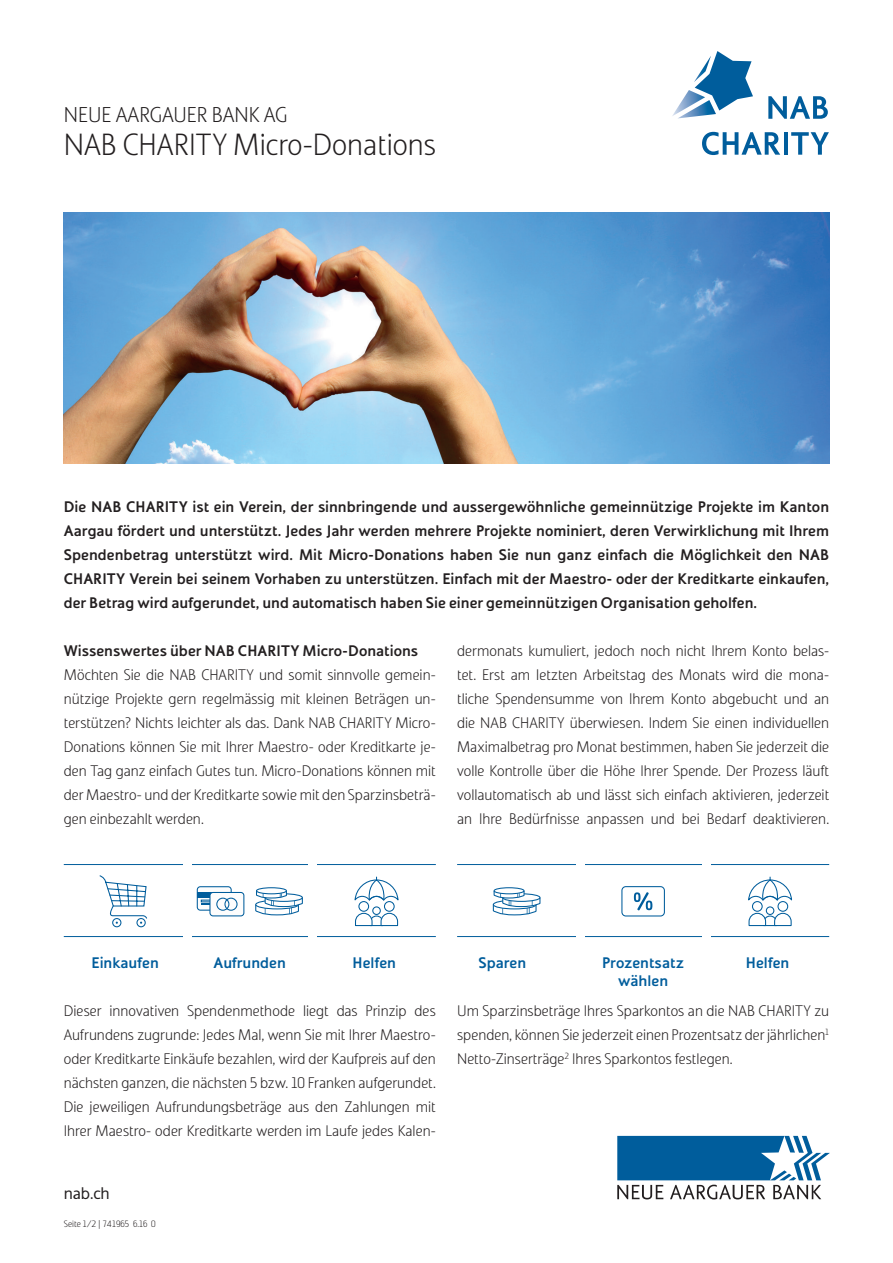
<style>
.page{position:relative;width:893px;height:1263px;background:#fff}
.page>*{position:absolute;margin:0;border:0;box-sizing:border-box;transform-origin:0 0}
.t1{font:300 30px "Solo Sans";color:#231f20}
.t2{font:300 21px "Solo Sans";color:#231f20}
.t3{font:16.5px "Solo Sans";color:#231f20}
.t4{font:300 15px/24px "Solo Sans";color:#231f20;text-align:justify}
.t5{font:700 15px/24px "Solo Sans";color:#231f20;text-align:justify}
.t6{font:700 15px "Solo Sans";letter-spacing:-.005em;color:#005d9c}
.t7{font:300 9px "Solo Sans";color:#231f20}
</style>
<div class="page">
<hr style="left:64px;top:864px;width:372px;height:1px;background:#005d9c">
<hr style="left:64px;top:936px;width:372px;height:1px;background:#005d9c">
<svg style="left:99px;top:875px;width:48px;height:53px"></svg>
<div style="left:197px;top:886px;width:35px;height:25px;border:1px solid #005d9c;border-radius:3px"></div>
<svg style="left:201px;top:900px;width:8px;height:5px"></svg>
<div style="left:197px;top:891px;width:34px;height:6px;background:#005d9c"></div>
<div style="left:210px;top:892px;width:34px;height:24px;background:#fdfdfd;border-radius:3px"></div>
<div style="left:209px;top:892px;width:35px;height:24px;border:1px solid #005d9c;border-radius:3px"></div>
<div style="left:216px;top:898px;width:13px;height:13px;border:1px solid #005d9c;border-radius:50%"></div>
<div style="left:224px;top:898px;width:14px;height:13px;border:1px solid #005d9c;border-radius:50%"></div>
<svg style="left:255px;top:891px;width:48px;height:25px"></svg>
<div style="left:256px;top:887px;width:31px;height:7px;border:1px solid #005d9c;border-radius:50%"></div>
<div style="left:372px;top:906px;width:9px;height:9px;border:1px solid #005d9c;border-radius:50%"></div>
<div style="left:358px;top:901px;width:11px;height:11px;border:1px solid #005d9c;border-radius:50%"></div>
<div style="left:384px;top:901px;width:11px;height:11px;border:1px solid #005d9c;border-radius:50%"></div>
<svg style="left:355px;top:912px;width:44px;height:14px"></svg>
<svg style="left:354px;top:877px;width:45px;height:26px"></svg>
<div style="left:183px;top:841px;width:8px;height:118px;background:#fff"></div>
<div style="left:308px;top:838px;width:9px;height:118px;background:#fff"></div>
<img style="left:64px;top:213px;width:765px;height:250px">
<svg style="left:617px;top:1136px;width:213px;height:63px"></svg>
<img style="left:678px;top:111px;width:38px;height:7px">
<img style="left:672px;top:90px;width:33px;height:26px">
<svg style="left:695px;top:51px;width:58px;height:60px"></svg>
<svg style="left:768px;top:96px;width:60px;height:23px"></svg>
<svg style="left:702px;top:132px;width:78px;height:23px"></svg>
<hr style="left:784px;top:132px;width:4px;height:23px;background:#005d9c">
<svg style="left:791px;top:132px;width:38px;height:23px"></svg>
<hr style="left:457px;top:864px;width:372px;height:1px;background:#005d9c">
<hr style="left:457px;top:936px;width:372px;height:1px;background:#005d9c">
<svg style="left:492px;top:890px;width:49px;height:26px"></svg>
<div style="left:494px;top:887px;width:31px;height:7px;border:1px solid #005d9c;border-radius:50%"></div>
<div style="left:621px;top:886px;width:44px;height:30px;border:1px solid #005d9c;border-radius:4px"></div>
<svg style="left:634px;top:892px;width:18px;height:18px"></svg>
<div style="left:766px;top:906px;width:8px;height:9px;border:1px solid #005d9c;border-radius:50%"></div>
<div style="left:752px;top:901px;width:11px;height:11px;border:1px solid #005d9c;border-radius:50%"></div>
<div style="left:777px;top:901px;width:11px;height:11px;border:1px solid #005d9c;border-radius:50%"></div>
<svg style="left:748px;top:912px;width:44px;height:14px"></svg>
<svg style="left:748px;top:877px;width:44px;height:26px"></svg>
<div style="left:576px;top:849px;width:9px;height:118px;background:#fff"></div>
<div style="left:702px;top:846px;width:9px;height:118px;background:#fff"></div>
<h2 class="t2" style="left:64px;top:103px;width:225px">NEUE AARGAUER BANK AG</h2>
<h1 class="t1" style="left:64px;top:128px;width:374px">NAB CHARITY Micro-Donations</h1>
<p class="t5" style="left:64px;top:495px;width:767px">Die NAB CHARITY ist ein Verein, der sinnbringende und aussergewöhnliche gemeinnützige Projekte im Kanton Aargau fördert und unterstützt. Jedes Jahr werden mehrere Projekte nominiert, deren Verwirklichung mit Ihrem Spendenbetrag unterstützt wird. Mit Micro-Donations haben Sie nun ganz einfach die Möglichkeit den NAB CHARITY Verein bei seinem Vorhaben zu unterstützen. Einfach mit der Maestro- oder der Kreditkarte einkaufen, der Betrag wird aufgerundet, und automatisch haben Sie einer gemeinnützigen Organisation geholfen.</p>
<p class="t5" style="left:64px;top:639px;width:356px">Wissenswertes über NAB CHARITY Micro-Donations</p>
<p class="t4" style="left:64px;top:663px;width:374px">Möchten Sie die NAB CHARITY und somit sinnvolle gemein&shy;nützige Projekte gern regelmässig mit kleinen Beträgen un&shy;terstützen? Nichts leichter als das. Dank NAB CHARITY Micro-Donations können Sie mit Ihrer Maestro- oder Kreditkarte je&shy;den Tag ganz einfach Gutes tun. Micro-Donations können mit der Maestro- und der Kreditkarte sowie mit den Sparzinsbeträ&shy;gen einbezahlt werden.</p>
<p class="t4" style="left:457px;top:639px;width:374px">dermonats kumuliert, jedoch noch nicht Ihrem Konto belas&shy;tet. Erst am letzten Arbeitstag des Monats wird die mona&shy;tliche Spendensumme von Ihrem Konto abgebucht und an die NAB CHARITY überwiesen. Indem Sie einen individuellen Maximalbetrag pro Monat bestimmen, haben Sie jederzeit die volle Kontrolle über die Höhe Ihrer Spende. Der Prozess läuft vollautomatisch ab und lässt sich einfach aktivieren, jederzeit an Ihre Bedürfnisse anpassen und bei Bedarf deaktivieren.</p>
<p class="t6" style="left:92px;top:954px;width:69px">Einkaufen</p>
<p class="t6" style="left:214px;top:954px;width:74px">Aufrunden</p>
<p class="t6" style="left:352px;top:954px;width:45px">Helfen</p>
<p class="t4" style="left:64px;top:999px;width:374px">Dieser innovativen Spendenmethode liegt das Prinzip des Aufrundens zugrunde: Jedes Mal, wenn Sie mit Ihrer Maestro&shy;oder Kreditkarte Einkäufe bezahlen, wird der Kaufpreis auf den nächsten ganzen, die nächsten 5 bzw. 10 Franken aufgerundet.<br>Die jeweiligen Aufrundungsbeträge aus den Zahlungen mit Ihrer Maestro- oder Kreditkarte werden im Laufe jedes Kalen-</p>
<p class="t3" style="left:64px;top:1184px;width:48px">nab.ch</p>
<p class="t7" style="left:64px;top:1219px;width:93px">Seite 1/2 | 741965 6.16 0</p>
<p class="t6" style="left:478px;top:954px;width:49px">Sparen</p>
<p class="t6" style="left:602px;top:954px;width:84px">Prozentsatz</p>
<p class="t6" style="left:746px;top:954px;width:45px">Helfen</p>
<p class="t6" style="left:618px;top:972px;width:52px">wählen</p>
<p class="t4" style="left:457px;top:999px;width:374px">Um Sparzinsbeträge Ihres Sparkontos an die NAB CHARITY zu spenden, können Sie jederzeit einen Prozentsatz der jährlichen<sup>1<br></sup>Netto-Zinserträge<sup>2</sup> Ihres Sparkontos festlegen.</p>
</div>
